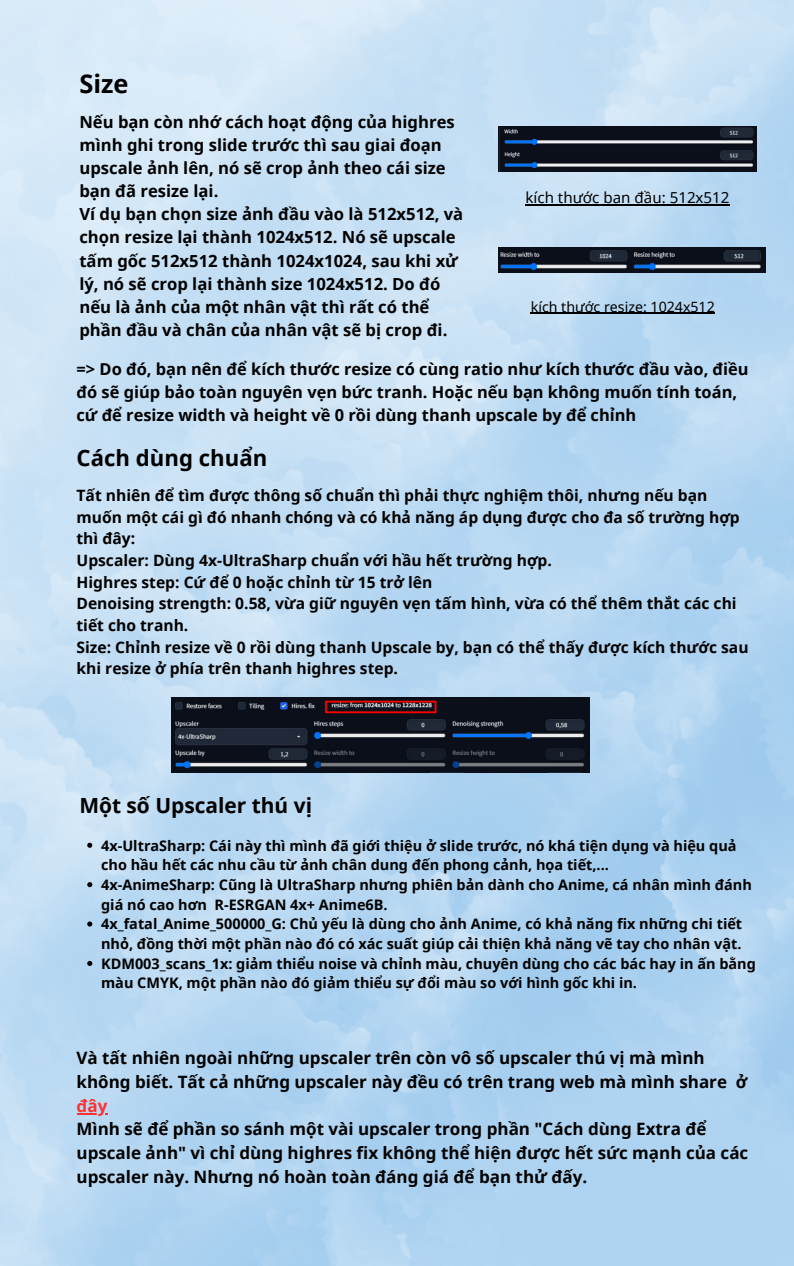
<style>
.page{position:relative;width:794px;height:1266px;background:#fff}
.page>*{position:absolute;margin:0;border:0;box-sizing:border-box;transform-origin:0 0}
.t1{font:700 25.35px "Noto Sans";color:#000}
.t2{font:700 22.2px "Noto Sans";color:#000}
.t3{font:700 20.85px "Noto Sans";color:#000}
.t4{font:700 17.02px/23.7px "Noto Sans";color:#000}
.t5{font:700 16.65px/23.1px "Noto Sans";color:#000}
.t6{font:700 16.35px/22.7px "Noto Sans";color:#000}
.t7{font:700 15.6px/21.7px "Noto Sans";color:#000}
.t8{font:15.08px "Noto Sans";color:#000}
.t9{font:700 14.48px/19.6px "Noto Sans";color:#000}
.t10{font:14.17px "Noto Sans";color:#000}
.s1{color:#ff3131}
</style>
<div class="page">
<img style="left:0;top:0;width:793px;height:1266px">
<img style="left:498px;top:127px;width:258px;height:44px">
<img style="left:498px;top:247px;width:267px;height:26px">
<img style="left:172px;top:697px;width:417px;height:75px">
<hr style="left:525px;top:204px;width:204px;height:1px;background:#000">
<hr style="left:530px;top:313px;width:184px;height:1px;background:#000">
<svg style="left:87px;top:842px;width:5px;height:6px"></svg>
<svg style="left:87px;top:882px;width:5px;height:5px"></svg>
<svg style="left:87px;top:921px;width:5px;height:5px"></svg>
<svg style="left:87px;top:961px;width:5px;height:5px"></svg>
<hr style="left:76px;top:1113px;width:31px;height:1px;background:#ff3131">
<p class="t1" style="left:79px;top:65px;width:51px">Size</p>
<p class="t5" style="left:79px;top:110px;width:377px">Nếu bạn còn nhớ cách hoạt động của highres mình ghi trong slide trước thì sau giai đoạn upscale ảnh lên, nó sẽ crop ảnh theo cái size bạn đã resize lại.</p>
<p class="t5" style="left:79px;top:202px;width:385px">Ví dụ bạn chọn size ảnh đầu vào là 512x512, và chọn resize lại thành 1024x512. Nó sẽ upscale tấm gốc 512x512 thành 1024x1024, sau khi xử lý, nó sẽ crop lại thành size 1024x512. Do đó nếu là ảnh của một nhân vật thì rất có thể phần đầu và chân của nhân vật sẽ bị crop đi.</p>
<p class="t8" style="left:525px;top:187px;width:205px">kích thước ban đầu: 512x512</p>
<p class="t10" style="left:530px;top:296px;width:185px">kích thước resize: 1024x512</p>
<p class="t6" style="left:76px;top:357px;width:673px">=&gt; Do đó, bạn nên để kích thước resize có cùng ratio như kích thước đầu vào, điều đó sẽ giúp bảo toàn nguyên vẹn bức tranh. Hoặc nếu bạn không muốn tính toán, cứ để resize width và height về 0 rồi dùng thanh upscale by để chỉnh</p>
<p class="t2" style="left:76px;top:442px;width:192px">Cách dùng chuẩn</p>
<p class="t7" style="left:76px;top:484px;width:664px">Tất nhiên để tìm được thông số chuẩn thì phải thực nghiệm thôi, nhưng nếu bạn muốn một cái gì đó nhanh chóng và có khả năng áp dụng được cho đa số trường hợp thì đây:</p>
<p class="t7" style="left:76px;top:549px;width:476px">Upscaler: Dùng 4x-UltraSharp chuẩn với hầu hết trường hợp.</p>
<p class="t7" style="left:76px;top:570px;width:357px">Highres step: Cứ để 0 hoặc chỉnh từ 15 trở lên</p>
<p class="t7" style="left:76px;top:592px;width:661px">Denoising strength: 0.58, vừa giữ nguyên vẹn tấm hình, vừa có thể thêm thắt các chi tiết cho tranh.</p>
<p class="t7" style="left:76px;top:635px;width:673px">Size: Chỉnh resize về 0 rồi dùng thanh Upscale by, bạn có thể thấy được kích thước sau khi resize ở phía trên thanh highres step.</p>
<p class="t3" style="left:79px;top:790px;width:234px">Một số Upscaler thú vị</p>
<p class="t9" style="left:101px;top:835px;width:636px">4x-UltraSharp: Cái này thì mình đã giới thiệu ở slide trước, nó khá tiện dụng và hiệu quả cho hầu hết các nhu cầu từ ảnh chân dung đến phong cảnh, họa tiết,...</p>
<p class="t9" style="left:101px;top:874px;width:652px">4x-AnimeSharp: Cũng là UltraSharp nhưng phiên bản dành cho Anime, cá nhân mình đánh giá nó cao hơn R-ESRGAN 4x+ Anime6B.</p>
<p class="t9" style="left:101px;top:914px;width:642px">4x_fatal_Anime_500000_G: Chủ yếu là dùng cho ảnh Anime, có khả năng fix những chi tiết nhỏ, đồng thời một phần nào đó có xác suất giúp cải thiện khả năng vẽ tay cho nhân vật.</p>
<p class="t9" style="left:101px;top:953px;width:656px">KDM003_scans_1x: giảm thiểu noise và chỉnh màu, chuyên dùng cho các bác hay in ấn bằng màu CMYK, một phần nào đó giảm thiểu sự đổi màu so với hình gốc khi in.</p>
<p class="t4" style="left:76px;top:1045px;width:672px">Và tất nhiên ngoài những upscaler trên còn vô số upscaler thú vị mà mình không biết. Tất cả những upscaler này đều có trên trang web mà mình share ở <span class="s1">đây</span></p>
<p class="t4" style="left:76px;top:1116px;width:673px">Mình sẽ để phần so sánh một vài upscaler trong phần "Cách dùng Extra để upscale ảnh" vì chỉ dùng highres fix không thể hiện được hết sức mạnh của các upscaler này. Nhưng nó hoàn toàn đáng giá để bạn thử đấy.</p>
</div>
